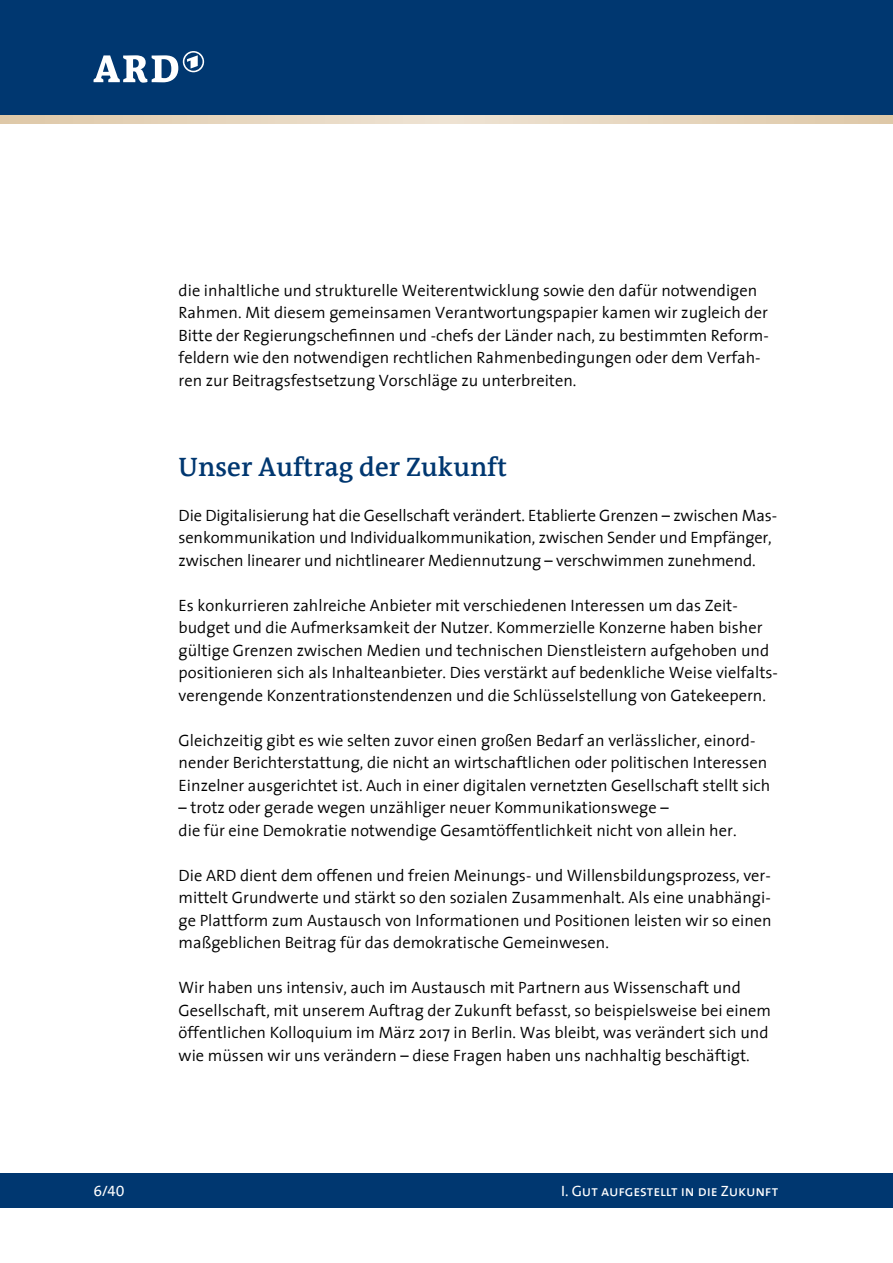
<style>
.page{position:relative;width:893px;height:1263px;background:#fff}
.page>*{position:absolute;margin:0;border:0;box-sizing:border-box;transform-origin:0 0}
.t1{font:600 27px "The Antiqua B6";color:#003770}
.t2{font:300 16.5px/22.5px "The Sans 4";color:#000}
.t3{font:15px "The Sans 5 Regular Caps";letter-spacing:-.015em;color:#fff}
</style>
<div class="page">
<div style="left:0;top:1174px;width:893px;height:34px;background:#003770"></div>
<svg style="left:0;top:115px;width:893px;height:8px;background:#e5d5bd"></svg>
<div style="left:0;top:0;width:893px;height:115px;background:#003770"></div>
<svg style="left:94px;top:51px;width:110px;height:32px"></svg>
<p class="t2" style="left:179px;top:278px;width:592px">die inhaltliche und strukturelle Weiterentwicklung sowie den dafür notwendigen Rahmen. Mit diesem gemeinsamen Verantwortungspapier kamen wir zugleich der Bitte der Regierungschefinnen und -chefs der Länder nach, zu bestimmten Reform&shy;feldern wie den notwendigen rechtlichen Rahmenbedingungen oder dem Verfah&shy;ren zur Beitragsfestsetzung Vorschläge zu unterbreiten.</p>
<h1 class="t1" style="left:179px;top:452px;width:330px">Unser Auftrag der Zukunft</h1>
<p class="t2" style="left:179px;top:503px;width:600px">Die Digitalisierung hat die Gesellschaft verändert. Etablierte Grenzen – zwischen Mas&shy;senkommunikation und Individualkommunikation, zwischen Sender und Empfänger, zwischen linearer und nichtlinearer Mediennutzung – verschwimmen zunehmend.</p>
<p class="t2" style="left:179px;top:593px;width:601px">Es konkurrieren zahlreiche Anbieter mit verschiedenen Interessen um das Zeit&shy;budget und die Aufmerksamkeit der Nutzer. Kommerzielle Konzerne haben bisher gültige Grenzen zwischen Medien und technischen Dienstleistern aufgehoben und positionieren sich als Inhalteanbieter. Dies verstärkt auf bedenkliche Weise vielfalts&shy;verengende Konzentrationstendenzen und die Schlüsselstellung von Gatekeepern.</p>
<p class="t2" style="left:179px;top:728px;width:593px">Gleichzeitig gibt es wie selten zuvor einen großen Bedarf an verlässlicher, einord&shy;nender Berichterstattung, die nicht an wirtschaftlichen oder politischen Interessen<br>Einzelner ausgerichtet ist. Auch in einer digitalen vernetzten Gesellschaft stellt sich</p>
<p class="t2" style="left:179px;top:796px;width:559px">– trotz oder gerade wegen unzähliger neuer Kommunikationswege –<br>die für eine Demokratie notwendige Gesamtöffentlichkeit nicht von allein her.</p>
<p class="t2" style="left:179px;top:863px;width:595px;text-align:justify">Die ARD dient dem offenen und freien Meinungs- und Willensbildungsprozess, ver&shy;mittelt Grundwerte und stärkt so den sozialen Zusammenhalt. Als eine unabhängi&shy;ge Plattform zum Austausch von Informationen und Positionen leisten wir so einen maßgeblichen Beitrag für das demokratische Gemeinwesen.</p>
<p class="t2" style="left:179px;top:976px;width:594px">Wir haben uns intensiv, auch im Austausch mit Partnern aus Wissenschaft und Gesellschaft, mit unserem Auftrag der Zukunft befasst, so beispielsweise bei einem öffentlichen Kolloquium im März 2017 in Berlin. Was bleibt, was verändert sich und wie müssen wir uns verändern – diese Fragen haben uns nachhaltig beschäftigt.</p>
<p class="t3" style="left:94px;top:1178px;width:32px">6/40</p>
<p class="t3" style="left:561px;top:1179px;width:218px">I. Gut aufgestellt in die Zukunft</p>
</div>
